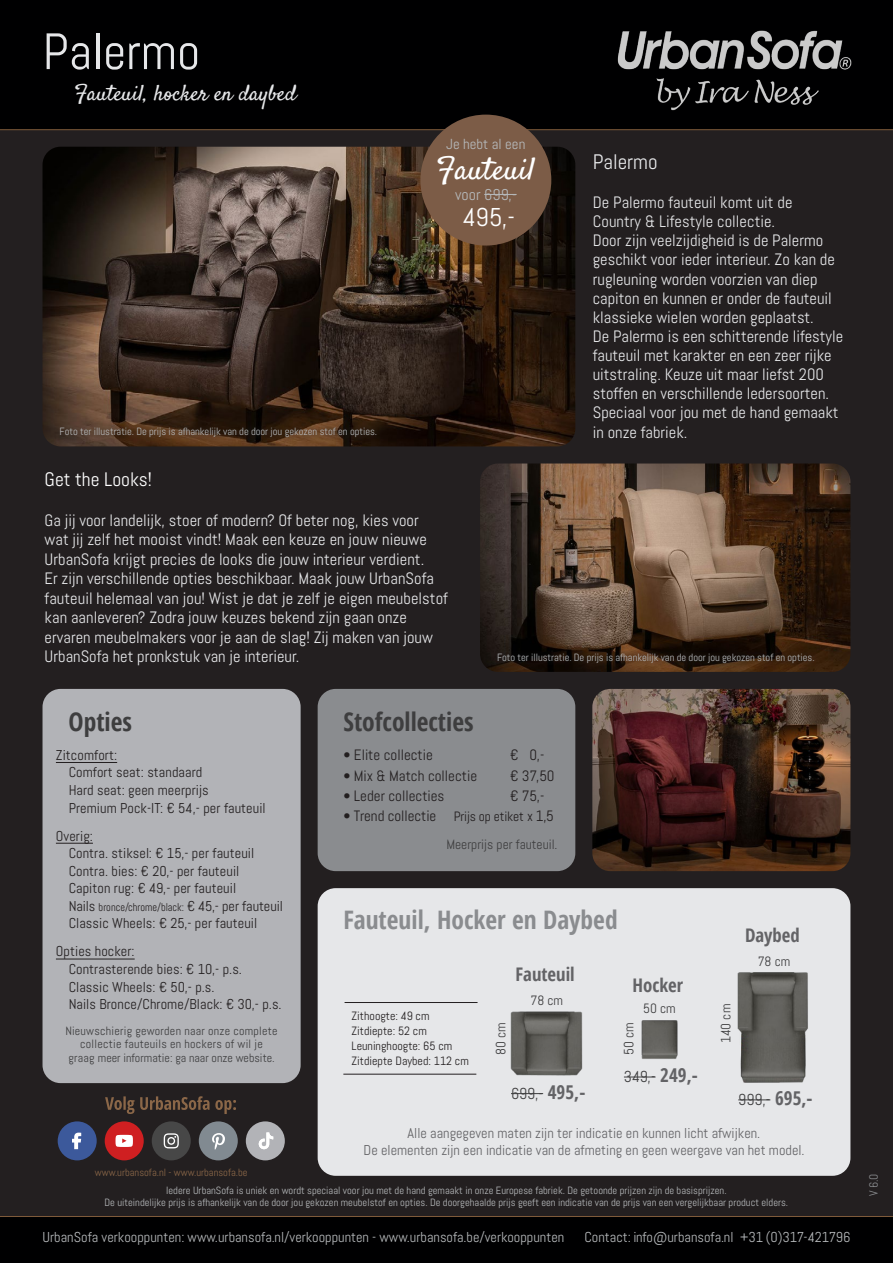
<style>
.page{position:relative;width:893px;height:1263px;background:#231f20}
.page>*{position:absolute;margin:0;border:0;box-sizing:border-box;transform-origin:0 0}
.t1{font:51px "Abel";color:#e6e7e9}
.t2{font:31.5px "Satisfy";color:#fff}
.t3{font:25.65px "Abel";color:#fff}
.t4{font:700 condensed 25.5px "Open Sans";color:#8a8c8f}
.t5{font:700 condensed 25.5px "Open Sans";color:#3e3e3f}
.t6{font:22.2px "Satisfy";color:#e6e7e9}
.t7{font:21px "Abel";color:#e6e7e9}
.t8{font:19.5px "Abel";color:#fff}
.t9{font:700 condensed 18.75px "Open Sans";color:#636366}
.t10{font:16.5px/19px "Abel";color:#e6e7e9}
.t11{font:15.9px "Abel";color:#3e3e3f}
.t12{font:15.6px "Abel";color:#b6b9bb}
.t13{font:15px "Abel";color:#231f20}
.t14{font:14.55px "Abel";color:#b6b9bb}
.t15{font:14.4px "Abel";color:#b6b9bb}
.t16{font:14.25px/17.5px "Abel";letter-spacing:.005em;color:#231f20}
.t17{font:14.25px/17.1px "Abel";color:#636366;text-align:center}
.t18{font:13.5px "Abel";color:#3e3e3f}
.t19{font:12px/13.5px "Abel";letter-spacing:.02em;color:#3e3e3f;text-align:center}
.t20{font:12px/15px "Abel";color:#231f20}
.t21{font:12px "Abel";color:#8a8c8f}
.t22{font:10.5px/12px "Abel";color:#b6b9bb;text-align:center}
.t23{font:10.5px "Abel";color:#8b6748}
.s1{font-size:11.25px}
.s2{font-size:13.5px}
.s3{font-size:14.25px}
.s4{font-family:"Open Sans";font-weight:700;font-stretch:condensed;font-size:19.05px;color:#636366}
</style>
<div class="page">
<div style="left:0;top:0;width:893px;height:130px;background:#000001"></div>
<img style="left:617px;top:30px;width:235px;height:81px">
<hr style="left:0;top:129px;width:893px;height:1px;background:#805c3b">
<div style="left:0;top:1216px;width:893px;height:47px;background:#000001"></div>
<img style="left:43px;top:147px;width:532px;height:299px">
<img style="left:480px;top:463px;width:370px;height:209px">
<hr style="left:0;top:1216px;width:893px;height:1px;background:#805c3b">
<div style="left:318px;top:888px;width:532px;height:288px;background:#e6e7e9;border-radius:18px"></div>
<img style="left:737px;top:972px;width:71px;height:111px">
<hr style="left:738px;top:1099px;width:32px;height:1px;background:#3e3e3f">
<img style="left:510px;top:1011px;width:73px;height:65px">
<hr style="left:511px;top:1093px;width:32px;height:1px;background:#3e3e3f">
<img style="left:641px;top:1020px;width:37px;height:39px">
<hr style="left:624px;top:1077px;width:31px;height:1px;background:#3e3e3f">
<hr style="left:345px;top:1002px;width:133px;height:1px;background:#231f20">
<hr style="left:343px;top:1074px;width:133px;height:1px;background:#231f20">
<div style="left:318px;top:689px;width:257px;height:182px;background:#8a8c8f;border-radius:18px"></div>
<img style="left:592px;top:689px;width:258px;height:182px">
<div style="left:43px;top:689px;width:258px;height:394px;background:#b2b3b7;border-radius:18px"></div>
<hr style="left:56px;top:762px;width:61px;height:1px;background:#231f20">
<hr style="left:56px;top:843px;width:37px;height:1px;background:#231f20">
<hr style="left:56px;top:959px;width:79px;height:1px;background:#231f20">
<div style="left:420px;top:115px;width:131px;height:131px;background:#7c5c47;border-radius:50%"></div>
<hr style="left:484px;top:194px;width:33px;height:1px;background:#b6b9bb">
<svg style="left:53px;top:422px;width:329px;height:22px;background:#442c1a"></svg>
<svg style="left:491px;top:647px;width:329px;height:23px;background:#29190b"></svg>
<svg style="left:105px;top:1096px;width:131px;height:18px"></svg>
<div style="left:152px;top:1121px;width:39px;height:39px;background:#474747;border-radius:50%"></div>
<svg style="left:164px;top:1133px;width:15px;height:15px"></svg>
<div style="left:199px;top:1121px;width:39px;height:39px;background:#818a91;border-radius:50%"></div>
<svg style="left:212px;top:1133px;width:13px;height:17px"></svg>
<div style="left:105px;top:1121px;width:39px;height:39px;background:#cf1f21;border-radius:50%"></div>
<svg style="left:116px;top:1135px;width:17px;height:12px"></svg>
<div style="left:58px;top:1121px;width:39px;height:39px;background:#3c599b;border-radius:50%"></div>
<svg style="left:72px;top:1133px;width:9px;height:16px"></svg>
<div style="left:246px;top:1121px;width:39px;height:39px;background:#b2b3b7;border-radius:50%"></div>
<svg style="left:259px;top:1132px;width:14px;height:17px"></svg>
<h1 class="t1" style="left:43px;top:19px;width:159px">Palermo</h1>
<h3 class="t6" style="left:74px;top:79px;width:224px">Fauteuil, hocker en daybed</h3>
<p class="t22" style="left:60px;top:426px;width:319px">Foto ter illustratie. De prijs is afhankelijk van de door jou gekozen stof en opties.</p>
<p class="t14" style="left:446px;top:135px;width:81px">Je hebt al een</p>
<h2 class="t2" style="left:437px;top:150px;width:100px">Fauteuil</h2>
<p class="t12" style="left:455px;top:184px;width:63px">voor 699,-</p>
<h3 class="t3" style="left:463px;top:201px;width:54px">495,-</h3>
<p class="t7" style="left:593px;top:149px;width:66px">Palermo</p>
<p class="t10" style="left:593px;top:193px;width:252px">De Palermo fauteuil komt uit de Country &amp; Lifestyle collectie.<br>Door zijn veelzijdigheid is de Palermo geschikt voor ieder interieur. Zo kan de rugleuning worden voorzien van diep capiton en kunnen er onder de fauteuil klassieke wielen worden geplaatst.<br>De Palermo is een schitterende lifestyle fauteuil met karakter en een zeer rijke uitstraling. Keuze uit maar liefst 200 stoffen en verschillende ledersoorten.<br>Speciaal voor jou met de hand gemaakt in onze fabriek.</p>
<p class="t8" style="left:45px;top:466px;width:109px">Get the Looks!</p>
<p class="t10" style="left:45px;top:511px;width:405px">Ga jij voor landelijk, stoer of modern? Of beter nog, kies voor<br>wat jij zelf het mooist vindt! Maak een keuze en jouw nieuwe UrbanSofa krijgt precies de looks die jouw interieur verdient.<br>Er zijn verschillende opties beschikbaar. Maak jouw UrbanSofa fauteuil helemaal van jou! Wist je dat je zelf je eigen meubelstof kan aanleveren? Zodra jouw keuzes bekend zijn gaan onze ervaren meubelmakers voor je aan de slag! Zij maken van jouw UrbanSofa het pronkstuk van je interieur.</p>
<p class="t22" style="left:497px;top:652px;width:319px">Foto ter illustratie. De prijs is afhankelijk van de door jou gekozen stof en opties.</p>
<h3 class="t5" style="left:69px;top:703px;width:65px">Opties</h3>
<p class="t16" style="left:69px;top:746px;width:199px;text-indent:-13px">Zitcomfort:<br>Comfort seat: standaard<br>Hard seat: geen meerprijs<br>Premium Pock-IT: € 54,- per fauteuil</p>
<p class="t16" style="left:69px;top:827px;width:216px;text-indent:-13px">Overig:<br>Contra. stiksel: € 15,- per fauteuil<br>Contra. bies: € 20,- per fauteuil<br>Capiton rug: € 49,- per fauteuil<br>Nails <span class="s1">bronce/chrome/black:</span> € 45,- per fauteuil<br>Classic Wheels: € 25,- per fauteuil</p>
<p class="t16" style="left:69px;top:943px;width:214px;text-indent:-13px">Opties hocker:<br>Contrasterende bies: € 10,- p.s.<br>Classic Wheels: € 50,- p.s.<br>Nails Bronce/Chrome/Black: € 30,- p.s.</p>
<p class="t19" style="left:65px;top:1024px;width:214px">Nieuwschierig geworden naar onze complete collectie fauteuils en hockers of wil je<br>graag meer informatie: ga naar onze website.</p>
<p class="t23" style="left:95px;top:1165px;width:154px">www.urbansofa.nl - www.urbansofa.be</p>
<h3 class="t5" style="left:343px;top:703px;width:132px">Stofcollecties</h3>
<p class="t13" style="left:343px;top:746px;width:91px">• Elite collectie</p>
<p class="t13" style="left:510px;top:746px;width:36px">€ 0,-</p>
<p class="t13" style="left:343px;top:766px;width:135px">• Mix &amp; Match collectie</p>
<p class="t13" style="left:510px;top:766px;width:46px">€ 37,50</p>
<p class="t13" style="left:343px;top:786px;width:103px">• Leder collecties</p>
<p class="t13" style="left:510px;top:786px;width:36px">€ 75,-</p>
<p class="t13" style="left:343px;top:806px;width:212px">• Trend collectie <span class="s2">Prijs op etiket</span> <span class="s3">x</span> 1,5</p>
<p class="t18" style="left:446px;top:836px;width:112px">Meerprijs per fauteuil.</p>
<h3 class="t4" style="left:343px;top:902px;width:276px">Fauteuil, Hocker en Daybed</h3>
<p class="t9" style="left:516px;top:961px;width:61px">Fauteuil</p>
<p class="t9" style="left:632px;top:972px;width:52px">Hocker</p>
<p class="t20" style="left:352px;top:1009px;width:119px">Zithoogte: 49 cm<br>Zitdiepte: 52 cm<br>Leuninghoogte: 65 cm<br>Zitdiepte Daybed: 112 cm</p>
<p class="t18" style="left:492px;top:1055px;width:34px;rotate:-90deg">80 cm</p>
<p class="t18" style="left:530px;top:991px;width:34px">78 cm</p>
<p class="t11" style="left:511px;top:1083px;width:76px">699,- <span class="s4">495,-</span></p>
<p class="t18" style="left:643px;top:1000px;width:34px">50 cm</p>
<p class="t18" style="left:620px;top:1055px;width:34px;rotate:-90deg">50 cm</p>
<p class="t11" style="left:624px;top:1067px;width:75px">349,- <span class="s4">249,-</span></p>
<p class="t18" style="left:717px;top:1043px;width:41px;rotate:-90deg">140 cm</p>
<p class="t9" style="left:745px;top:922px;width:56px">Daybed</p>
<p class="t18" style="left:758px;top:953px;width:34px">78 cm</p>
<p class="t11" style="left:738px;top:1089px;width:76px">999,- <span class="s4">695,-</span></p>
<p class="t17" style="left:364px;top:1124px;width:442px">Alle aangegeven maten zijn ter indicatie en kunnen licht afwijken.<br>De elementen zijn een indicatie van de afmeting en geen weergave van het model.</p>
<p class="t22" style="left:105px;top:1184px;width:685px">Iedere UrbanSofa is uniek en wordt speciaal voor jou met de hand gemaakt in onze Europese fabriek. De getoonde prijzen zijn de basisprijzen.<br>De uiteindelijke prijs is afhankelijk van de door jou gekozen meubelstof en opties. De doorgehaalde prijs geeft een indicatie van de prijs van een vergelijkbaar product elders.</p>
<p class="t15" style="left:43px;top:1228px;width:523px">UrbanSofa verkooppunten: www.urbansofa.nl/verkooppunten - www.urbansofa.be/verkooppunten</p>
<p class="t15" style="left:585px;top:1228px;width:267px">Contact: info@urbansofa.nl +31 (0)317-421796</p>
<p class="t21" style="left:866px;top:1196px;width:24px;rotate:-90deg">V 6.0</p>
</div>
